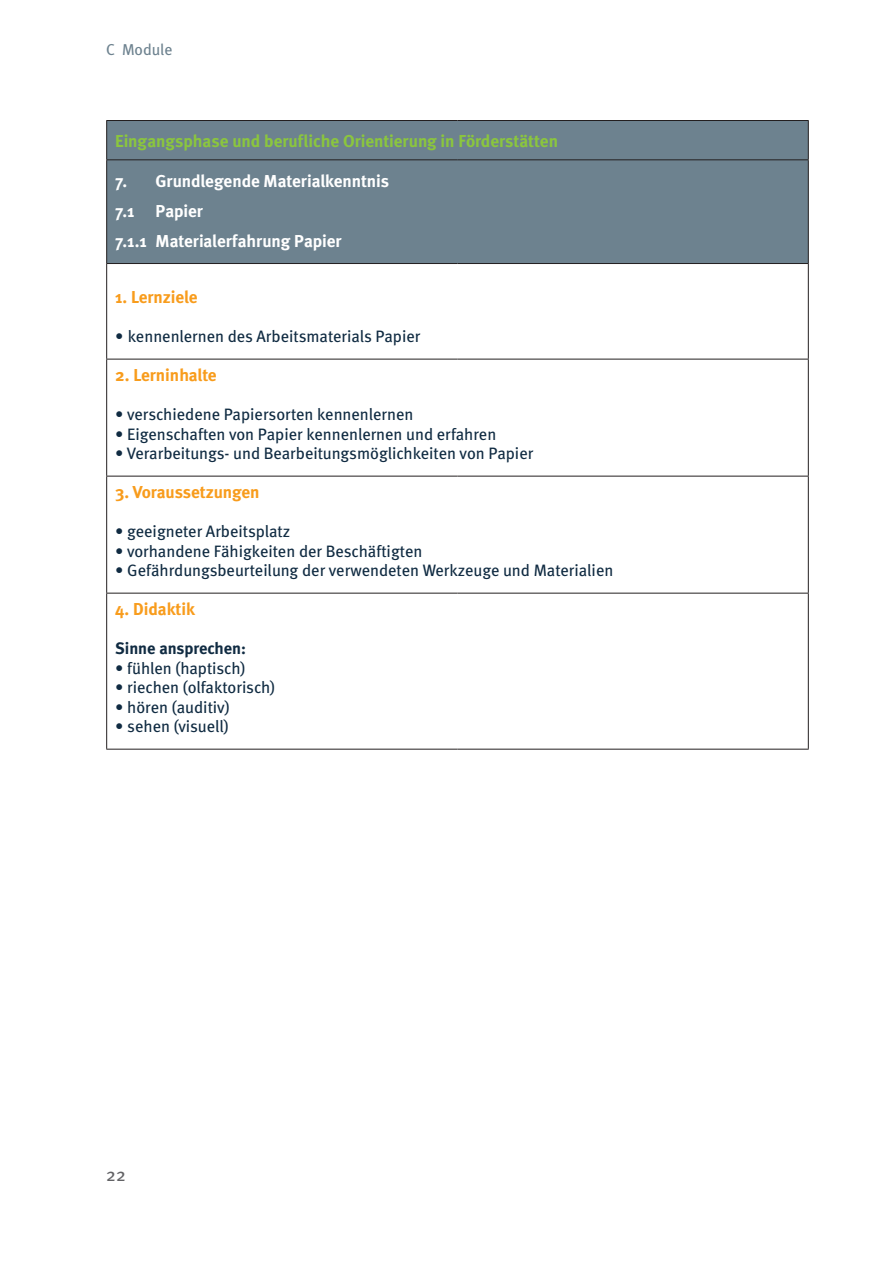
<style>
.page{position:relative;width:893px;height:1263px;background:#fff}
.page>*{position:absolute;margin:0;border:0;box-sizing:border-box;transform-origin:0 0}
.t1{font:18px "Meta Book Caps";color:#636366}
.t2{font:700 17.25px/30px "Meta";letter-spacing:-.005em;color:#fff}
.t3{font:700 17.25px "Meta";letter-spacing:-.005em;color:#8bc63e}
.t4{font:700 17.25px "Meta";color:#f89c1c}
.t5{font:16.5px "Meta";color:#102b42}
.t6{font:700 16.5px "Meta";color:#102b42}
.t7{font:15.75px "Meta";color:#6d828f}
</style>
<div class="page">
<div style="left:107px;top:121px;width:701px;height:142px;background:#6d828f"></div>
<hr style="left:106px;top:264px;width:1px;height:95px;background:#231f20">
<hr style="left:808px;top:264px;width:1px;height:95px;background:#231f20">
<hr style="left:106px;top:359px;width:351px;height:1px;background:#231f20">
<hr style="left:106px;top:359px;width:1px;height:117px;background:#231f20">
<hr style="left:457px;top:359px;width:352px;height:1px;background:#231f20">
<hr style="left:808px;top:359px;width:1px;height:117px;background:#231f20">
<hr style="left:106px;top:476px;width:351px;height:1px;background:#231f20">
<hr style="left:106px;top:476px;width:1px;height:117px;background:#231f20">
<hr style="left:457px;top:476px;width:352px;height:1px;background:#231f20">
<hr style="left:808px;top:476px;width:1px;height:117px;background:#231f20">
<hr style="left:106px;top:593px;width:351px;height:1px;background:#231f20">
<hr style="left:106px;top:593px;width:1px;height:156px;background:#231f20">
<hr style="left:457px;top:593px;width:352px;height:1px;background:#231f20">
<hr style="left:808px;top:593px;width:1px;height:156px;background:#231f20">
<hr style="left:106px;top:120px;width:351px;height:1px;background:#231f20">
<hr style="left:106px;top:121px;width:1px;height:38px;background:#231f20">
<hr style="left:457px;top:120px;width:352px;height:1px;background:#231f20">
<hr style="left:808px;top:121px;width:1px;height:38px;background:#231f20">
<hr style="left:106px;top:159px;width:351px;height:1px;background:#231f20">
<hr style="left:106px;top:160px;width:1px;height:103px;background:#231f20">
<hr style="left:457px;top:159px;width:352px;height:1px;background:#231f20">
<hr style="left:808px;top:160px;width:1px;height:103px;background:#231f20">
<hr style="left:106px;top:263px;width:351px;height:1px;background:#231f20">
<hr style="left:457px;top:263px;width:352px;height:1px;background:#231f20">
<hr style="left:106px;top:749px;width:351px;height:1px;background:#231f20">
<hr style="left:457px;top:749px;width:352px;height:1px;background:#231f20">
<p class="t7" style="left:106px;top:40px;width:68px">C Module</p>
<p class="t3" style="left:115px;top:130px;width:444px">Eingangsphase und berufliche Orientierung in Förderstätten</p>
<p class="t2" style="left:115px;top:165px;width:275px">7. Grundlegende Materialkenntnis<br>7.1 Papier<br>7.1.1 Materialerfahrung Papier</p>
<p class="t4" style="left:115px;top:286px;width:84px">1. Lernziele</p>
<p class="t5" style="left:115px;top:326px;width:307px">• kennenlernen des Arbeitsmaterials Papier</p>
<p class="t4" style="left:115px;top:364px;width:103px">2. Lerninhalte</p>
<p class="t5" style="left:115px;top:404px;width:300px">• verschiedene Papiersorten kennenlernen</p>
<p class="t5" style="left:115px;top:423px;width:383px">• Eigenschaften von Papier kennenlernen und erfahren</p>
<p class="t5" style="left:115px;top:443px;width:420px">• Verarbeitungs- und Bearbeitungsmöglichkeiten von Papier</p>
<p class="t4" style="left:115px;top:481px;width:146px">3. Voraussetzungen</p>
<p class="t5" style="left:115px;top:521px;width:177px">• geeigneter Arbeitsplatz</p>
<p class="t5" style="left:115px;top:540px;width:309px">• vorhandene Fähigkeiten der Beschäftigten</p>
<p class="t5" style="left:115px;top:560px;width:500px">• Gefährdungsbeurteilung der verwendeten Werkzeuge und Materialien</p>
<p class="t4" style="left:115px;top:598px;width:81px">4. Didaktik</p>
<p class="t6" style="left:115px;top:638px;width:132px">Sinne ansprechen:</p>
<p class="t5" style="left:115px;top:657px;width:132px">• fühlen (haptisch)</p>
<p class="t5" style="left:115px;top:677px;width:161px">• riechen (olfaktorisch)</p>
<p class="t5" style="left:115px;top:696px;width:116px">• hören (auditiv)</p>
<p class="t5" style="left:115px;top:716px;width:115px">• sehen (visuell)</p>
<p class="t1" style="left:106px;top:1163px;width:21px">22</p>
</div>
